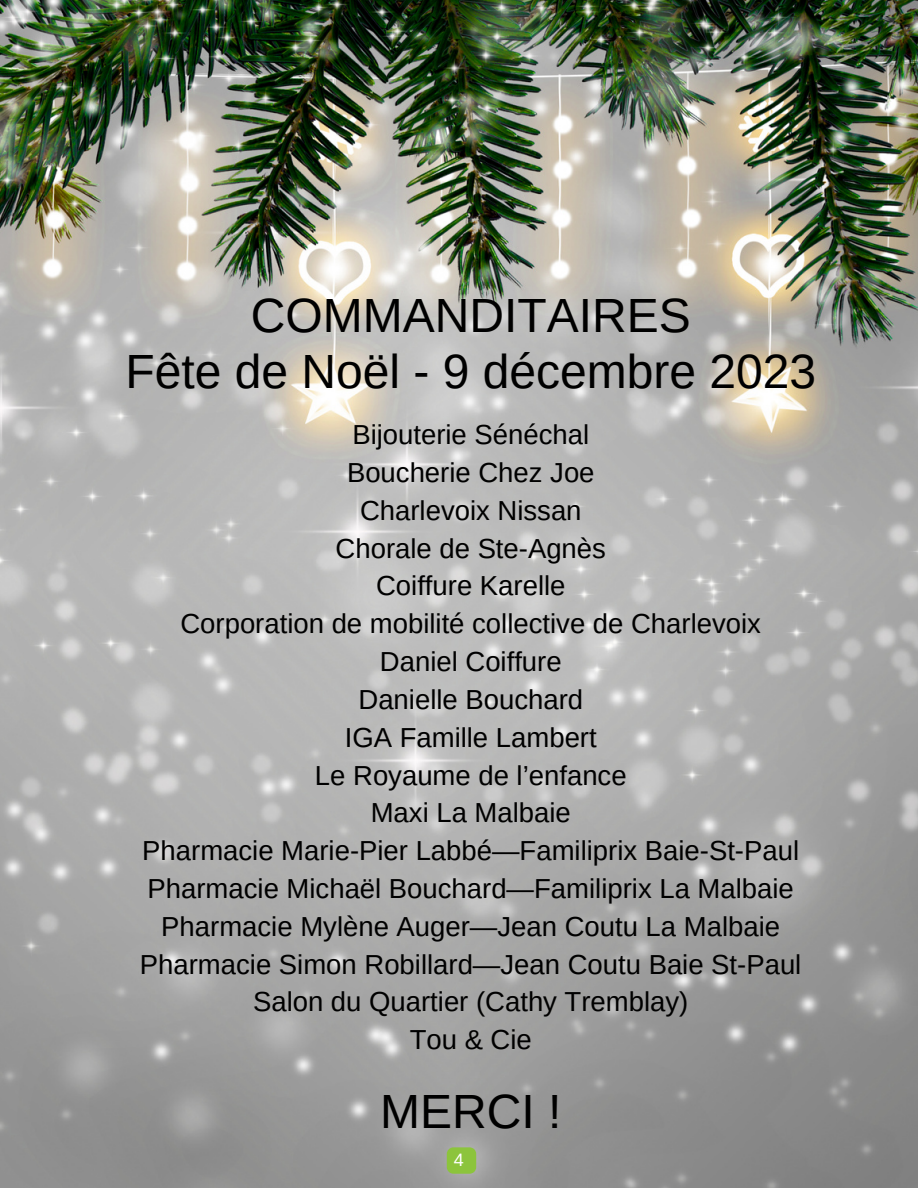
<style>
.page{position:relative;width:918px;height:1188px;background:#fff}
.page>*{position:absolute;margin:0;border:0;box-sizing:border-box;transform-origin:0 0}
.t1{font:48px "Arimo";color:#000}
.t2{font:27.45px "Arimo";color:#000}
.t3{font:18px "Arimo";color:#fff}
</style>
<div class="page">
<img style="left:0;top:0;width:918px;height:1188px">
<svg style="left:447px;top:1147px;width:29px;height:27px"></svg>
<p class="t1" style="left:251px;top:288px;width:441px">COMMANDITAIRES</p>
<p class="t1" style="left:125px;top:345px;width:692px">Fête de Noël - 9 décembre 2023</p>
<p class="t2" style="left:352px;top:419px;width:238px">Bijouterie Sénéchal</p>
<p class="t2" style="left:347px;top:457px;width:249px">Boucherie Chez Joe</p>
<p class="t2" style="left:360px;top:495px;width:223px">Charlevoix Nissan</p>
<p class="t2" style="left:336px;top:533px;width:272px">Chorale de Ste-Agnès</p>
<p class="t2" style="left:376px;top:571px;width:191px">Coiffure Karelle</p>
<p class="t2" style="left:180px;top:608px;width:582px">Corporation de mobilité collective de Charlevoix</p>
<p class="t2" style="left:380px;top:646px;width:183px">Daniel Coiffure</p>
<p class="t2" style="left:359px;top:684px;width:226px">Danielle Bouchard</p>
<p class="t2" style="left:345px;top:722px;width:253px">IGA Famille Lambert</p>
<p class="t2" style="left:315px;top:760px;width:313px">Le Royaume de l’enfance</p>
<p class="t2" style="left:371px;top:797px;width:202px">Maxi La Malbaie</p>
<p class="t2" style="left:142px;top:835px;width:658px">Pharmacie Marie-Pier Labbé—Familiprix Baie-St-Paul</p>
<p class="t2" style="left:148px;top:873px;width:648px">Pharmacie Michaël Bouchard—Familiprix La Malbaie</p>
<p class="t2" style="left:161px;top:911px;width:620px">Pharmacie Mylène Auger—Jean Coutu La Malbaie</p>
<p class="t2" style="left:140px;top:949px;width:663px">Pharmacie Simon Robillard—Jean Coutu Baie St-Paul</p>
<p class="t2" style="left:253px;top:987px;width:437px">Salon du Quartier (Cathy Tremblay)</p>
<p class="t2" style="left:410px;top:1024px;width:124px">Tou &amp; Cie</p>
<p class="t1" style="left:380px;top:1085px;width:183px">MERCI !</p>
<p class="t3" style="left:454px;top:1149px;width:12px">4</p>
</div>
